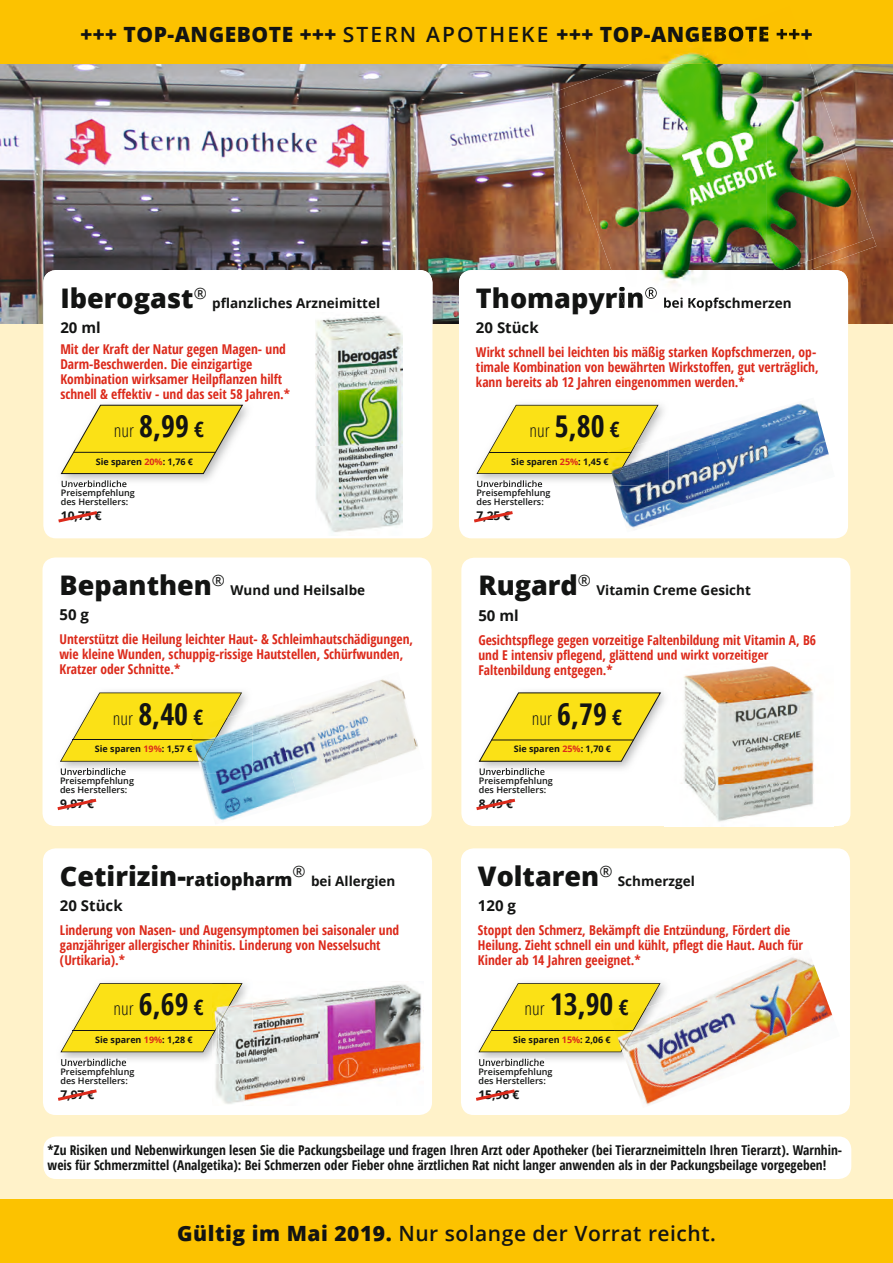
<style>
.page{position:relative;width:893px;height:1263px;background:#fff}
.page>*{position:absolute;margin:0;border:0;box-sizing:border-box;transform-origin:0 0}
.t1{font:700 condensed 30px "Open Sans";color:#131413}
.t2{font:800 27px "Open Sans";color:#131413}
.t3{font:800 21px "Open Sans";letter-spacing:.025em;color:#131413}
.t4{font:600 21px "Open Sans";letter-spacing:.025em;color:#131413}
.t5{font:15.75px "Open Sans";color:#131413}
.t6{font:700 15px "Open Sans";color:#131413}
.t7{font:700 condensed 13.5px/15px "Open Sans";color:#dc2a1b}
.t8{font:700 condensed 13.5px/15px "Open Sans";color:#131413}
.t9{font:700 13.5px "Open Sans";color:#131413}
.t10{font:700 12px "Open Sans";color:#131413}
.t11{font:600 9px/9px "Open Sans";color:#131413}
.t12{font:700 9px "Open Sans";color:#131413}
.s1{font-weight:600}
.s2{font-weight:300;font-size:18px}
.s3{font-size:21px}
.s4{color:#dc2a1b}
.s5{font-size:18px}
.s6{font-weight:800}
</style>
<div class="page">
<img style="left:0;top:64px;width:893px;height:260px">
<div style="left:0;top:324px;width:893px;height:939px;background:#fff2c9"></div>
<div style="left:0;top:0;width:893px;height:64px;background:#fcc200"></div>
<div style="left:0;top:1199px;width:893px;height:64px;background:#fcc200"></div>
<div style="left:43px;top:270px;width:389px;height:268px;background:#fff;border-radius:13px"></div>
<img style="left:62px;top:399px;width:190px;height:3px">
<img style="left:62px;top:480px;width:64px;height:5px">
<svg style="left:60px;top:404px;width:184px;height:71px"></svg>
<hr style="left:73px;top:452px;width:142px;height:1px;background:#131413">
<svg style="left:58px;top:511px;width:40px;height:12px"></svg>
<div style="left:459px;top:270px;width:389px;height:268px;background:#fff;border-radius:13px"></div>
<img style="left:477px;top:480px;width:65px;height:5px">
<svg style="left:474px;top:511px;width:39px;height:12px"></svg>
<div style="left:43px;top:557px;width:389px;height:269px;background:#fff;border-radius:13px"></div>
<img style="left:61px;top:768px;width:65px;height:5px">
<svg style="left:57px;top:798px;width:40px;height:13px"></svg>
<div style="left:461px;top:558px;width:389px;height:268px;background:#fff;border-radius:13px"></div>
<img style="left:480px;top:768px;width:64px;height:5px">
<svg style="left:478px;top:692px;width:184px;height:70px"></svg>
<hr style="left:491px;top:740px;width:142px;height:1px;background:#131413">
<svg style="left:476px;top:798px;width:40px;height:13px"></svg>
<div style="left:43px;top:848px;width:389px;height:267px;background:#fff;border-radius:13px"></div>
<img style="left:60px;top:982px;width:152px;height:81px">
<img style="left:61px;top:1059px;width:65px;height:5px">
<svg style="left:58px;top:1089px;width:39px;height:12px"></svg>
<div style="left:461px;top:848px;width:389px;height:267px;background:#fff;border-radius:13px"></div>
<img style="left:478px;top:982px;width:185px;height:81px">
<img style="left:479px;top:1059px;width:65px;height:5px">
<svg style="left:476px;top:1089px;width:39px;height:12px"></svg>
<div style="left:43px;top:1136px;width:808px;height:43px;background:#fff;border-radius:13px"></div>
<img style="left:316px;top:315px;width:87px;height:217px">
<img style="left:615px;top:425px;width:95px;height:105px">
<img style="left:710px;top:403px;width:119px;height:96px">
<img style="left:611px;top:436px;width:58px;height:49px">
<svg style="left:476px;top:405px;width:183px;height:69px;background:#e9d743"></svg>
<img style="left:202px;top:705px;width:71px;height:116px">
<img style="left:273px;top:688px;width:83px;height:114px">
<img style="left:356px;top:679px;width:62px;height:92px">
<img style="left:198px;top:711px;width:54px;height:62px">
<svg style="left:60px;top:692px;width:182px;height:70px;background:#e5d949"></svg>
<img style="left:664px;top:826px;width:169px;height:1px">
<img style="left:664px;top:666px;width:127px;height:35px">
<img style="left:791px;top:674px;width:23px;height:135px">
<img style="left:683px;top:701px;width:108px;height:41px">
<img style="left:681px;top:742px;width:110px;height:80px">
<img style="left:664px;top:659px;width:103px;height:4px">
<img style="left:215px;top:984px;width:208px;height:120px">
<img style="left:212px;top:982px;width:41px;height:82px">
<svg style="left:60px;top:983px;width:183px;height:69px;background:#efdc47"></svg>
<img style="left:627px;top:984px;width:88px;height:121px">
<img style="left:709px;top:957px;width:124px;height:115px">
<img style="left:622px;top:999px;width:49px;height:65px">
<svg style="left:478px;top:983px;width:182px;height:69px;background:#f0dc45"></svg>
<img style="left:547px;top:64px;width:6px;height:47px">
<img style="left:632px;top:54px;width:51px;height:10px">
<img style="left:873px;top:237px;width:3px;height:33px">
<img style="left:574px;top:167px;width:192px;height:103px">
<img style="left:766px;top:64px;width:107px;height:206px">
<img style="left:553px;top:64px;width:214px;height:103px">
<img style="left:683px;top:26px;width:61px;height:38px">
<img style="left:745px;top:26px;width:55px;height:16px">
<img style="left:621px;top:270px;width:114px;height:38px">
<img style="left:619px;top:287px;width:24px;height:21px">
<svg style="left:645px;top:287px;width:12px;height:12px"></svg>
<img style="left:664px;top:297px;width:44px;height:12px">
<h3 class="t3" style="left:80px;top:18px;width:734px">+++ TOP-ANGEBOTE +++ <span class="s1">STERN APOTHEKE</span> +++ TOP-ANGEBOTE +++</h3>
<h2 class="t2" style="left:60px;top:277px;width:148px">Iberogast<sup>®</sup></h2>
<p class="t9" style="left:212px;top:293px;width:169px">pflanzliches Arzneimittel</p>
<p class="t6" style="left:60px;top:317px;width:42px">20 ml</p>
<p class="t7" style="left:60px;top:341px;width:231px">Mit der Kraft der Natur gegen Magen- und Darm-Beschwerden. Die einzigartige Kombination wirksamer Heilpflanzen hilft schnell &amp; effektiv - und das seit 58 Jahren.*</p>
<h1 class="t1" style="left:114px;top:405px;width:92px"><span class="s2">nur</span> 8,99 <span class="s3">€</span></h1>
<p class="t12" style="left:96px;top:455px;width:99px">Sie sparen <span class="s4">20%</span>: 1,76 €</p>
<p class="t11" style="left:61px;top:479px;width:75px">Unverbindliche<br>Preisempfehlung des Herstellers:</p>
<p class="t10" style="left:61px;top:507px;width:42px">10,75 €</p>
<h2 class="t2" style="left:60px;top:565px;width:167px">Bepanthen<sup>®</sup></h2>
<p class="t9" style="left:231px;top:581px;width:136px">Wund und Heilsalbe</p>
<p class="t6" style="left:60px;top:604px;width:31px">50 g</p>
<p class="t7" style="left:60px;top:632px;width:355px">Unterstützt die Heilung leichter Haut- &amp; Schleimhautschädigungen, wie kleine Wunden, schuppig-rissige Hautstellen, Schürfwunden,<br>Kratzer oder Schnitte.*</p>
<h1 class="t1" style="left:113px;top:693px;width:92px"><span class="s2">nur</span> 8,40 <span class="s3">€</span></h1>
<p class="t12" style="left:95px;top:743px;width:99px">Sie sparen <span class="s4">19%</span>: 1,57 €</p>
<p class="t11" style="left:60px;top:767px;width:75px">Unverbindliche<br>Preisempfehlung des Herstellers:</p>
<p class="t10" style="left:60px;top:795px;width:36px">9,97 €</p>
<h2 class="t2" style="left:60px;top:856px;width:234px">Cetirizin-<span class="s5">ratiopharm</span></h2>
<p class="t5" style="left:293px;top:860px;width:15px">®</p>
<p class="t9" style="left:311px;top:872px;width:86px">bei Allergien</p>
<p class="t6" style="left:60px;top:895px;width:64px">20 Stück</p>
<p class="t7" style="left:60px;top:922px;width:341px">Linderung von Nasen- und Augensymptomen bei saisonaler und ganzjähriger allergischer Rhinitis. Linderung von Nesselsucht (Urtikaria).*</p>
<h1 class="t1" style="left:113px;top:983px;width:92px"><span class="s2">nur</span> 6,69 <span class="s3">€</span></h1>
<p class="t12" style="left:95px;top:1033px;width:99px">Sie sparen <span class="s4">19%</span>: 1,28 €</p>
<p class="t11" style="left:60px;top:1057px;width:75px">Unverbindliche<br>Preisempfehlung des Herstellers:</p>
<p class="t10" style="left:60px;top:1086px;width:36px">7,97 €</p>
<h2 class="t2" style="left:476px;top:277px;width:183px">Thomapyrin<sup>®</sup></h2>
<p class="t9" style="left:663px;top:293px;width:130px">bei Kopfschmerzen</p>
<p class="t6" style="left:476px;top:317px;width:64px">20 Stück</p>
<p class="t7" style="left:476px;top:344px;width:344px">Wirkt schnell bei leichten bis mäßig starken Kopfschmerzen, op&shy;timale Kombination von bewährten Wirkstoffen, gut verträglich, kann bereits ab 12 Jahren eingenommen werden.*</p>
<h1 class="t1" style="left:529px;top:405px;width:92px"><span class="s2">nur</span> 5,80 <span class="s3">€</span></h1>
<p class="t12" style="left:511px;top:455px;width:99px">Sie sparen <span class="s4">25%</span>: 1,45 €</p>
<p class="t11" style="left:476px;top:479px;width:75px">Unverbindliche<br>Preisempfehlung des Herstellers:</p>
<p class="t10" style="left:476px;top:507px;width:36px">7,25 €</p>
<h2 class="t2" style="left:478px;top:565px;width:114px">Rugard<sup>®</sup></h2>
<p class="t9" style="left:596px;top:581px;width:156px">Vitamin Creme Gesicht</p>
<p class="t6" style="left:478px;top:604px;width:42px">50 ml</p>
<p class="t7" style="left:478px;top:632px;width:339px">Gesichtspflege gegen vorzeitige Faltenbildung mit Vitamin A, B6 und E intensiv pflegend, glättend und wirkt vorzeitiger<br>Faltenbildung entgegen.*</p>
<h1 class="t1" style="left:532px;top:693px;width:92px"><span class="s2">nur</span> 6,79 <span class="s3">€</span></h1>
<p class="t12" style="left:514px;top:743px;width:99px">Sie sparen <span class="s4">25%</span>: 1,70 €</p>
<p class="t11" style="left:479px;top:767px;width:75px">Unverbindliche<br>Preisempfehlung des Herstellers:</p>
<p class="t10" style="left:479px;top:795px;width:36px">8,49 €</p>
<h2 class="t2" style="left:478px;top:856px;width:136px">Voltaren<sup>®</sup></h2>
<p class="t9" style="left:618px;top:872px;width:78px">Schmerzgel</p>
<p class="t6" style="left:478px;top:895px;width:40px">120 g</p>
<p class="t7" style="left:478px;top:922px;width:327px">Stoppt den Schmerz, Bekämpft die Entzündung, Fördert die<br>Heilung. Zieht schnell ein und kühlt, pflegt die Haut. Auch für<br>Kinder ab 14 Jahren geeignet.*</p>
<h1 class="t1" style="left:524px;top:983px;width:105px"><span class="s2">nur</span> 13,90 <span class="s3">€</span></h1>
<p class="t12" style="left:513px;top:1033px;width:99px">Sie sparen <span class="s4">15%</span>: 2,06 €</p>
<p class="t11" style="left:478px;top:1057px;width:75px">Unverbindliche<br>Preisempfehlung des Herstellers:</p>
<p class="t10" style="left:478px;top:1086px;width:42px">15,96 €</p>
<p class="t8" style="left:48px;top:1143px;width:796px">*Zu Risiken und Nebenwirkungen lesen Sie die Packungsbeilage und fragen Ihren Arzt oder Apotheker (bei Tierarzneimitteln Ihren Tierarzt). Warnhin&shy;weis für Schmerzmittel (Analgetika): Bei Schmerzen oder Fieber ohne ärztlichen Rat nicht langer anwenden als in der Packungsbeilage vorgegeben!</p>
<h3 class="t4" style="left:177px;top:1219px;width:540px"><span class="s6">Gültig im Mai 2019.</span> Nur solange der Vorrat reicht.</h3>
</div>
